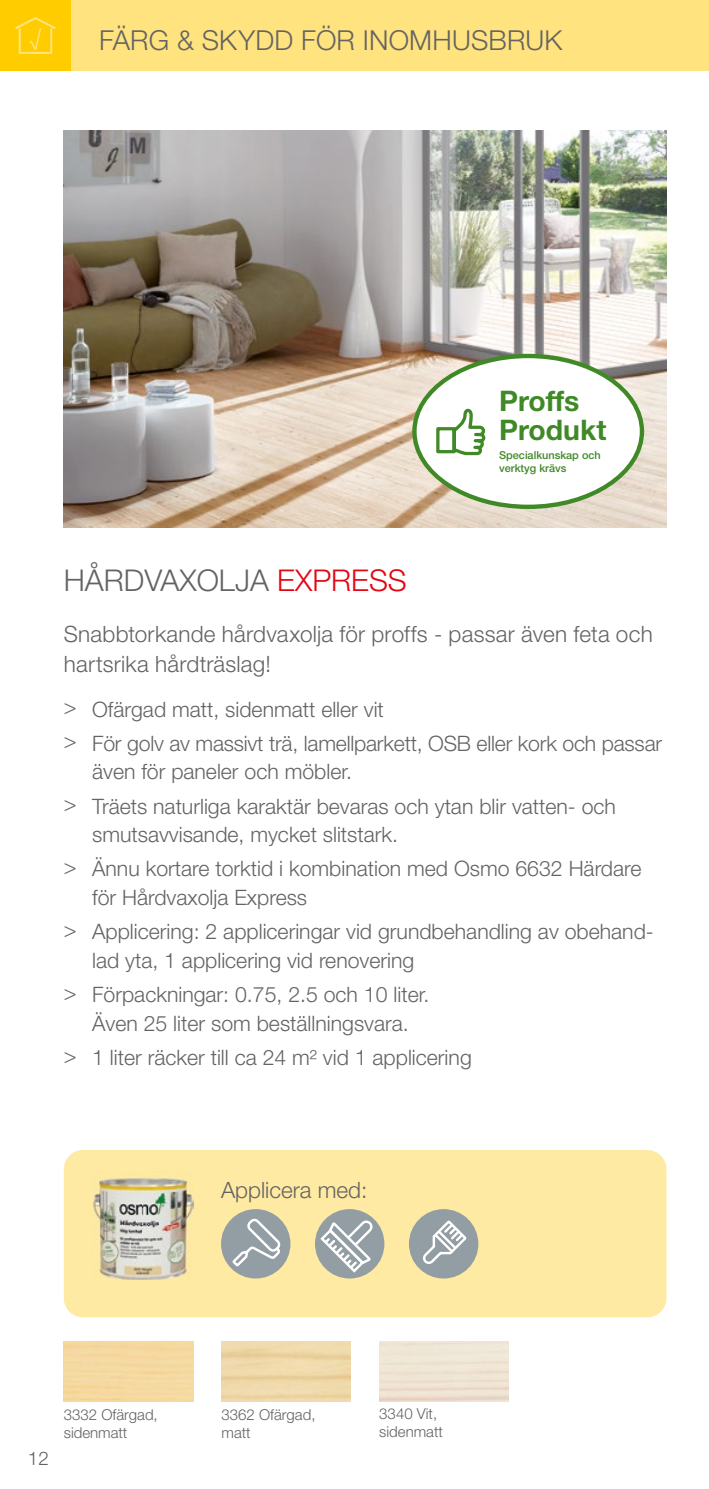
<style>
.page{position:relative;width:709px;height:1489px;background:#fff}
.page>*{position:absolute;margin:0;border:0;box-sizing:border-box;transform-origin:0 0}
.t1{font:300 30px "Helvetica Neue";color:#646363}
.t2{font:700 28.25px/29.5px "Helvetica Neue";color:#408927}
.t3{font:300 27.5px "Helvetica Neue";letter-spacing:.01em;color:#646363}
.t4{font:300 22.5px/30px "Helvetica Neue";letter-spacing:.01em;color:#646363}
.t5{font:300 21.25px/34px "Helvetica Neue";color:#646363}
.t6{font:300 18.75px "Helvetica Neue";color:#646363}
.t7{font:300 15px/18px "Helvetica Neue";color:#646363}
.t8{font:500 11px/13px "Helvetica Neue";color:#408927}
.s1{color:#e30613}
</style>
<div class="page">
<div style="left:64px;top:1149px;width:602px;height:168px;background:#ffeaa3;border-radius:19px"></div>
<div style="left:221px;top:1208px;width:69px;height:70px;background:#929da4;border-radius:35px"></div>
<svg style="left:230px;top:1215px;width:53px;height:53px"></svg>
<div style="left:315px;top:1208px;width:69px;height:70px;background:#929da4;border-radius:35px"></div>
<svg style="left:318px;top:1217px;width:57px;height:57px"></svg>
<div style="left:409px;top:1208px;width:69px;height:70px;background:#929da4;border-radius:35px"></div>
<svg style="left:420px;top:1218px;width:48px;height:46px"></svg>
<img style="left:64px;top:131px;width:602px;height:397px">
<svg style="left:412px;top:354px;width:232px;height:155px"></svg>
<img style="left:92px;top:1177px;width:102px;height:102px">
<div style="left:0;top:0;width:709px;height:71px;background:#ffe37e"></div>
<div style="left:0;top:0;width:71px;height:71px;background:#fc0"></div>
<svg style="left:15px;top:17px;width:41px;height:37px"></svg>
<p class="t3" style="left:99px;top:23px;width:464px">FÄRG &amp; SKYDD FÖR INOMHUSBRUK</p>
<h1 class="t1" style="left:64px;top:562px;width:344px">HÅRDVAXOLJA <span class="s1">EXPRESS</span></h1>
<h2 class="t2" style="left:499px;top:386px;width:109px">Proffs<br>Produkt</h2>
<p class="t8" style="left:499px;top:447px;width:103px">Specialkunskap och verktyg krävs</p>
<p class="t4" style="left:64px;top:618px;width:590px">Snabbtorkande hårdvaxolja för proffs - passar även feta och hartsrika hårdträslag!</p>
<p class="t5" style="left:64px;top:691px;width:600px">&gt; Ofärgad matt, sidenmatt eller vit<br>&gt; För golv av massivt trä, lamellparkett, OSB eller kork och passar</p>
<p class="t5" style="left:64px;top:754px;width:553px;text-indent:28px">även för paneler och möbler.<br>&gt; Träets naturliga karaktär bevaras och ytan blir vatten- och</p>
<p class="t5" style="left:64px;top:817px;width:579px;text-indent:28px">smutsavvisande, mycket slitstark.<br>&gt; Ännu kortare torktid i kombination med Osmo 6632 Härdare</p>
<p class="t5" style="left:64px;top:880px;width:591px;text-indent:28px">för Hårdvaxolja Express<br>&gt; Applicering: 2 appliceringar vid grundbehandling av obehand-</p>
<p class="t5" style="left:64px;top:942px;width:367px;text-indent:28px">lad yta, 1 applicering vid renovering &gt; Förpackningar: 0.75, 2.5 och 10 liter.</p>
<p class="t5" style="left:64px;top:1005px;width:409px;text-indent:28px">Även 25 liter som beställningsvara.<br>&gt; 1 liter räcker till ca 24 m² vid 1 applicering</p>
<p class="t4" style="left:221px;top:1174px;width:148px">Applicera med:</p>
<p class="t6" style="left:28px;top:1446px;width:22px">12</p>
<p class="t7" style="left:64px;top:1405px;width:95px">3332 Ofärgad, sidenmatt</p>
<p class="t7" style="left:221px;top:1405px;width:95px">3362 Ofärgad, matt</p>
<p class="t7" style="left:379px;top:1404px;width:65px">3340 Vit, sidenmatt</p>
</div>
